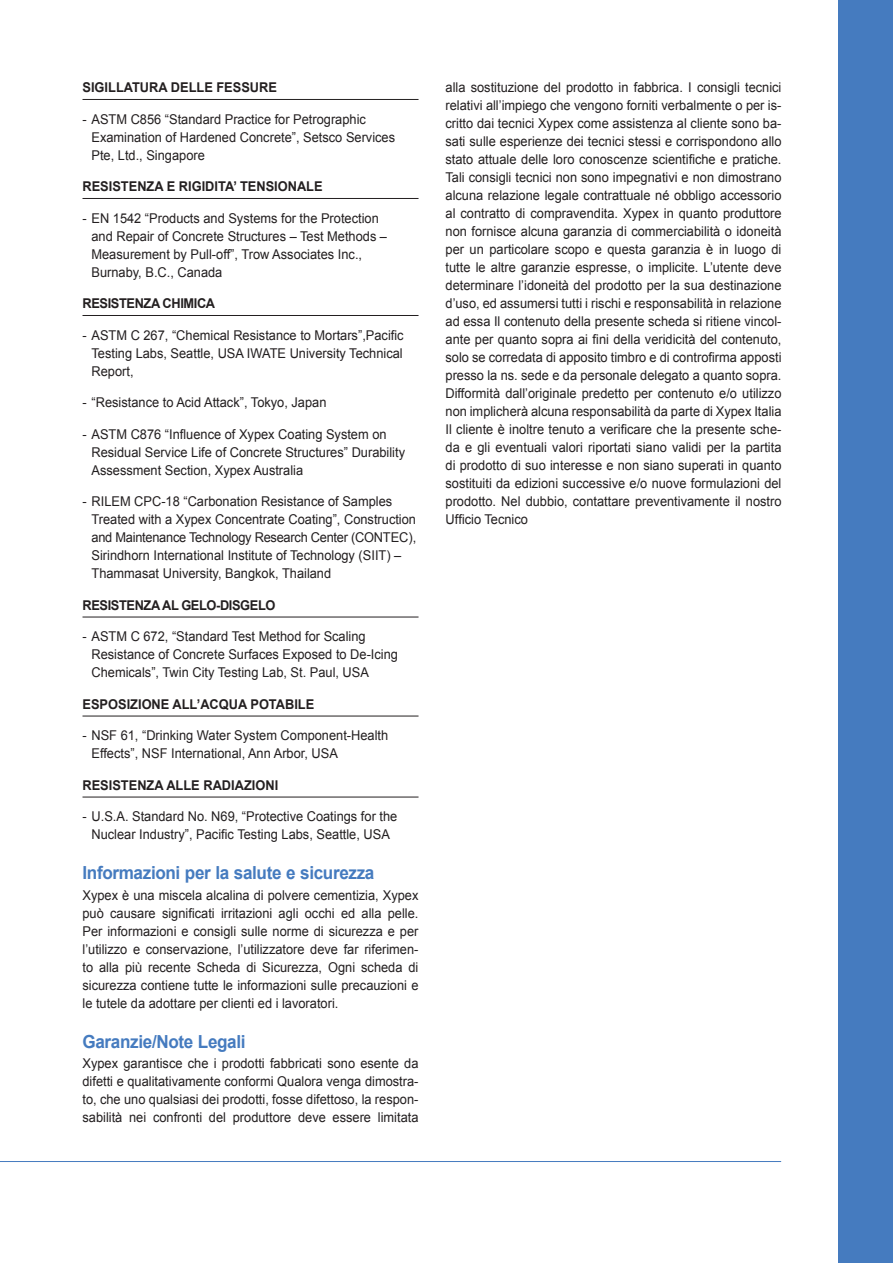
<style>
.page{position:relative;width:893px;height:1263px;background:#fff}
.page>*{position:absolute;margin:0;border:0;box-sizing:border-box;transform-origin:0 0}
.t1{font:700 18px "Arial";letter-spacing:-.02em;color:#457bbf;scale:.95 1}
.t2{font:13.5px/18px "Arial";color:#231f20;scale:.95 1}
.t3{font:700 13.5px "Arial";color:#231f20;scale:.95 1}
.t4{font:700 13.5px "Arial";letter-spacing:-.03em;color:#231f20;scale:.95 1}
</style>
<div class="page">
<hr style="left:82px;top:99px;width:336px;height:1px;background:#231f20">
<hr style="left:82px;top:198px;width:336px;height:1px;background:#231f20">
<hr style="left:82px;top:315px;width:336px;height:1px;background:#231f20">
<hr style="left:82px;top:617px;width:336px;height:1px;background:#231f20">
<hr style="left:82px;top:716px;width:336px;height:1px;background:#231f20">
<hr style="left:82px;top:797px;width:336px;height:1px;background:#231f20">
<hr style="left:0;top:1161px;width:781px;height:1px;background:#457bbf">
<div style="left:839px;top:0;width:54px;height:1263px;background:#457bbf"></div>
<p class="t3" style="left:82px;top:79px;width:206px">SIGILLATURA DELLE FESSURE</p>
<p class="t2" style="left:92px;top:110px;width:321px;text-indent:-9px">- ASTM C856 “Standard Practice for Petrographic<br>Examination of Hardened Concrete”, Setsco Services<br>Pte, Ltd., Singapore</p>
<p class="t3" style="left:82px;top:178px;width:254px">RESISTENZA E RIGIDITA’ TENSIONALE</p>
<p class="t2" style="left:92px;top:209px;width:313px;text-indent:-9px">- EN 1542 “Products and Systems for the Protection and Repair of Concrete Structures – Test Methods – Measurement by Pull-off”, Trow Associates Inc., Burnaby, B.C., Canada</p>
<p class="t4" style="left:82px;top:295px;width:141px">RESISTENZA CHIMICA</p>
<p class="t2" style="left:92px;top:326px;width:330px;text-align:justify;text-indent:-9px">- ASTM C 267, “Chemical Resistance to Mortars”,Pacific Testing Labs, Seattle, USA IWATE University Technical Report,</p>
<p class="t2" style="left:82px;top:394px;width:258px">- “Resistance to Acid Attack”, Tokyo, Japan</p>
<p class="t2" style="left:92px;top:425px;width:332px;text-indent:-9px">- ASTM C876 “Influence of Xypex Coating System on<br>Residual Service Life of Concrete Structures” Durability<br>Assessment Section, Xypex Australia</p>
<p class="t2" style="left:92px;top:493px;width:343px;text-indent:-9px">- RILEM CPC-18 “Carbonation Resistance of Samples Treated with a Xypex Concentrate Coating”, Construction and Maintenance Technology Research Center (CONTEC), Sirindhorn International Institute of Technology (SIIT) – Thammasat University, Bangkok, Thailand</p>
<p class="t4" style="left:82px;top:596px;width:205px">RESISTENZA AL GELO-DISGELO</p>
<p class="t2" style="left:92px;top:628px;width:324px;text-indent:-9px">- ASTM C 672, “Standard Test Method for Scaling<br>Resistance of Concrete Surfaces Exposed to De-Icing<br>Chemicals”, Twin City Testing Lab, St. Paul, USA</p>
<p class="t3" style="left:82px;top:695px;width:246px">ESPOSIZIONE ALL’ACQUA POTABILE</p>
<p class="t2" style="left:92px;top:727px;width:314px;text-indent:-9px">- NSF 61, “Drinking Water System Component-Health<br>Effects”, NSF International, Ann Arbor, USA</p>
<p class="t3" style="left:82px;top:776px;width:208px">RESISTENZA ALLE RADIAZIONI</p>
<p class="t2" style="left:82px;top:808px;width:333px;text-align:center">- U.S.A. Standard No. N69, “Protective Coatings for the<br>Nuclear Industry”, Pacific Testing Labs, Seattle, USA</p>
<h1 class="t1" style="left:82px;top:861px;width:309px">Informazioni per la salute e sicurezza</h1>
<p class="t2" style="left:82px;top:886px;width:355px;text-align:justify">Xypex è una miscela alcalina di polvere cementizia, Xypex può causare significati irritazioni agli occhi ed alla pelle.<br>Per informazioni e consigli sulle norme di sicurezza e per l’utilizzo e conservazione, l’utilizzatore deve far riferimen&shy;to alla più recente Scheda di Sicurezza, Ogni scheda di sicurezza contiene tutte le informazioni sulle precauzioni e le tutele da adottare per clienti ed i lavoratori.</p>
<h1 class="t1" style="left:82px;top:1029px;width:173px">Garanzie/Note Legali</h1>
<p class="t2" style="left:82px;top:1055px;width:355px;text-align:justify">Xypex garantisce che i prodotti fabbricati sono esente da difetti e qualitativamente conformi Qualora venga dimostra&shy;to, che uno qualsiasi dei prodotti, fosse difettoso, la respon&shy;sabilità nei confronti del produttore deve essere limitata</p>
<p class="t2" style="left:445px;top:79px;width:355px;text-align:justify">alla sostituzione del prodotto in fabbrica. I consigli tecnici relativi all’impiego che vengono forniti verbalmente o per is&shy;critto dai tecnici Xypex come assistenza al cliente sono ba&shy;sati sulle esperienze dei tecnici stessi e corrispondono allo stato attuale delle loro conoscenze scientifiche e pratiche.<br>Tali consigli tecnici non sono impegnativi e non dimostrano alcuna relazione legale contrattuale né obbligo accessorio al contratto di compravendita. Xypex in quanto produttore non fornisce alcuna garanzia di commerciabilità o idoneità per un particolare scopo e questa garanzia è in luogo di tutte le altre garanzie espresse, o implicite. L’utente deve determinare l’idoneità del prodotto per la sua destinazione d’uso, ed assumersi tutti i rischi e responsabilità in relazione ad essa Il contenuto della presente scheda si ritiene vincol&shy;ante per quanto sopra ai fini della veridicità del contenuto, solo se corredata di apposito timbro e di controfirma apposti presso la ns. sede e da personale delegato a quanto sopra.<br>Difformità dall’originale predetto per contenuto e/o utilizzo non implicherà alcuna responsabilità da parte di Xypex Italia Il cliente è inoltre tenuto a verificare che la presente sche&shy;da e gli eventuali valori riportati siano validi per la partita di prodotto di suo interesse e non siano superati in quanto sostituiti da edizioni successive e/o nuove formulazioni del prodotto. Nel dubbio, contattare preventivamente il nostro Ufficio Tecnico</p>
</div>
